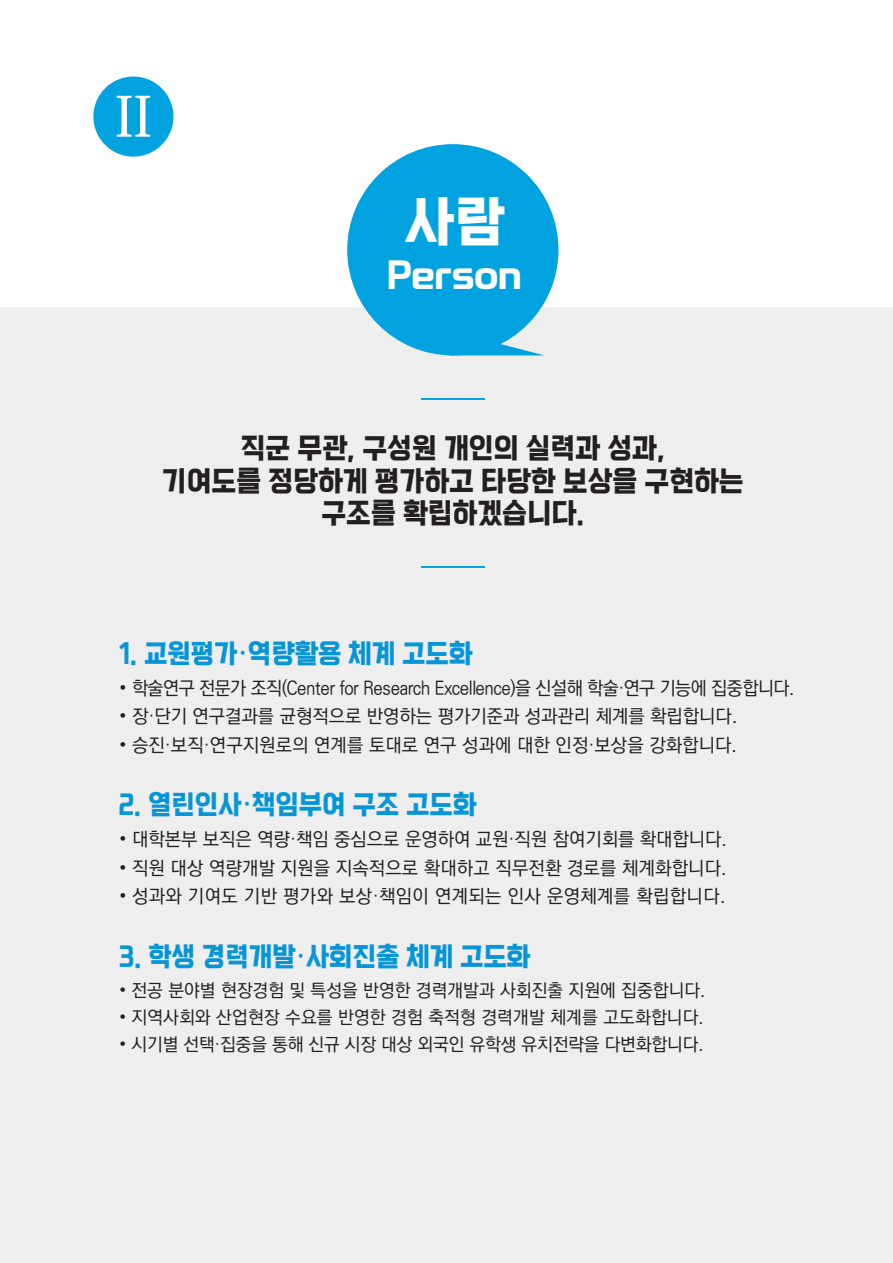
<style>
.page{position:relative;width:893px;height:1263px;background:#fff}
.page>*{position:absolute;margin:0;border:0;box-sizing:border-box;transform-origin:0 0}
.t1{font:700 55.5px "Ko Pub World Batang";color:#fff;scale:.95 1}
.t2{font:51.9px "KOHI Baeum";color:#fff;scale:.95 1}
.t3{font:33.9px "KOHI Baeum";letter-spacing:-.01em;color:#fff}
.t4{font:27px/32.4px "KOHI Baeum";color:#231f20;text-align:center;scale:.9 1}
.t5{font:25.5px "KOHI Baeum";color:#0695d6;scale:.9 1}
.t6{font:500 18.75px "Ko Pub World Dotum";color:#231f20}
.t7{font:500 18.75px "Ko Pub World Dotum";letter-spacing:-.025em;color:#231f20}
.t8{font:500 18.75px "Ko Pub World Dotum";letter-spacing:.02em;color:#231f20}
.t9{font:500 18px "Ko Pub World Dotum";letter-spacing:.005em;color:#231f20}
</style>
<div class="page">
<div style="left:0;top:308px;width:893px;height:955px;background:#eeeeef"></div>
<hr style="left:421px;top:566px;width:64px;height:2px;background:#00a3e0">
<hr style="left:421px;top:398px;width:64px;height:1px;background:#00a3e0">
<div style="left:347px;top:144px;width:211px;height:211px;background:#00a3e0;border-radius:50%"></div>
<svg style="left:463px;top:333px;width:80px;height:22px"></svg>
<div style="left:93px;top:77px;width:80px;height:80px;background:#00a3e0;border-radius:50%"></div>
<h1 class="t1" style="left:115px;top:75px;width:41px">II</h1>
<h2 class="t2" style="left:404px;top:191px;width:107px">사람</h2>
<h3 class="t3" style="left:387px;top:255px;width:136px">Person</h3>
<h3 class="t4" style="left:162px;top:433px;width:648px">직군 무관, 구성원 개인의 실력과 성과,<br>기여도를 정당하게 평가하고 타당한 보상을 구현하는 구조를 확립하겠습니다.</h3>
<h3 class="t5" style="left:119px;top:638px;width:394px">1. 교원평가·역량활용 체계 고도화</h3>
<p class="t7" style="left:119px;top:675px;width:677px">• 학술연구 전문가 조직(Center for Research Excellence)을 신설해 학술·연구 기능에 집중합니다.</p>
<p class="t6" style="left:119px;top:703px;width:620px">• 장·단기 연구결과를 균형적으로 반영하는 평가기준과 성과관리 체계를 확립합니다.</p>
<p class="t6" style="left:119px;top:732px;width:620px">• 승진·보직·연구지원로의 연계를 토대로 연구 성과에 대한 인정·보상을 강화합니다.</p>
<h3 class="t5" style="left:119px;top:790px;width:399px">2. 열린인사·책임부여 구조 고도화</h3>
<p class="t6" style="left:119px;top:826px;width:610px">• 대학본부 보직은 역량·책임 중심으로 운영하여 교원·직원 참여기회를 확대합니다.</p>
<p class="t6" style="left:119px;top:855px;width:609px">• 직원 대상 역량개발 지원을 지속적으로 확대하고 직무전환 경로를 체계화합니다.</p>
<p class="t8" style="left:119px;top:883px;width:608px">• 성과와 기여도 기반 평가와 보상·책임이 연계되는 인사 운영체계를 확립합니다.</p>
<h3 class="t5" style="left:119px;top:941px;width:458px">3. 학생 경력개발·사회진출 체계 고도화</h3>
<p class="t9" style="left:119px;top:978px;width:588px">• 전공 분야별 현장경험 및 특성을 반영한 경력개발과 사회진출 지원에 집중합니다.</p>
<p class="t9" style="left:119px;top:1005px;width:586px">• 지역사회와 산업현장 수요를 반영한 경험 축적형 경력개발 체계를 고도화합니다.</p>
<p class="t9" style="left:119px;top:1032px;width:586px">• 시기별 선택·집중을 통해 신규 시장 대상 외국인 유학생 유치전략을 다변화합니다.</p>
</div>
